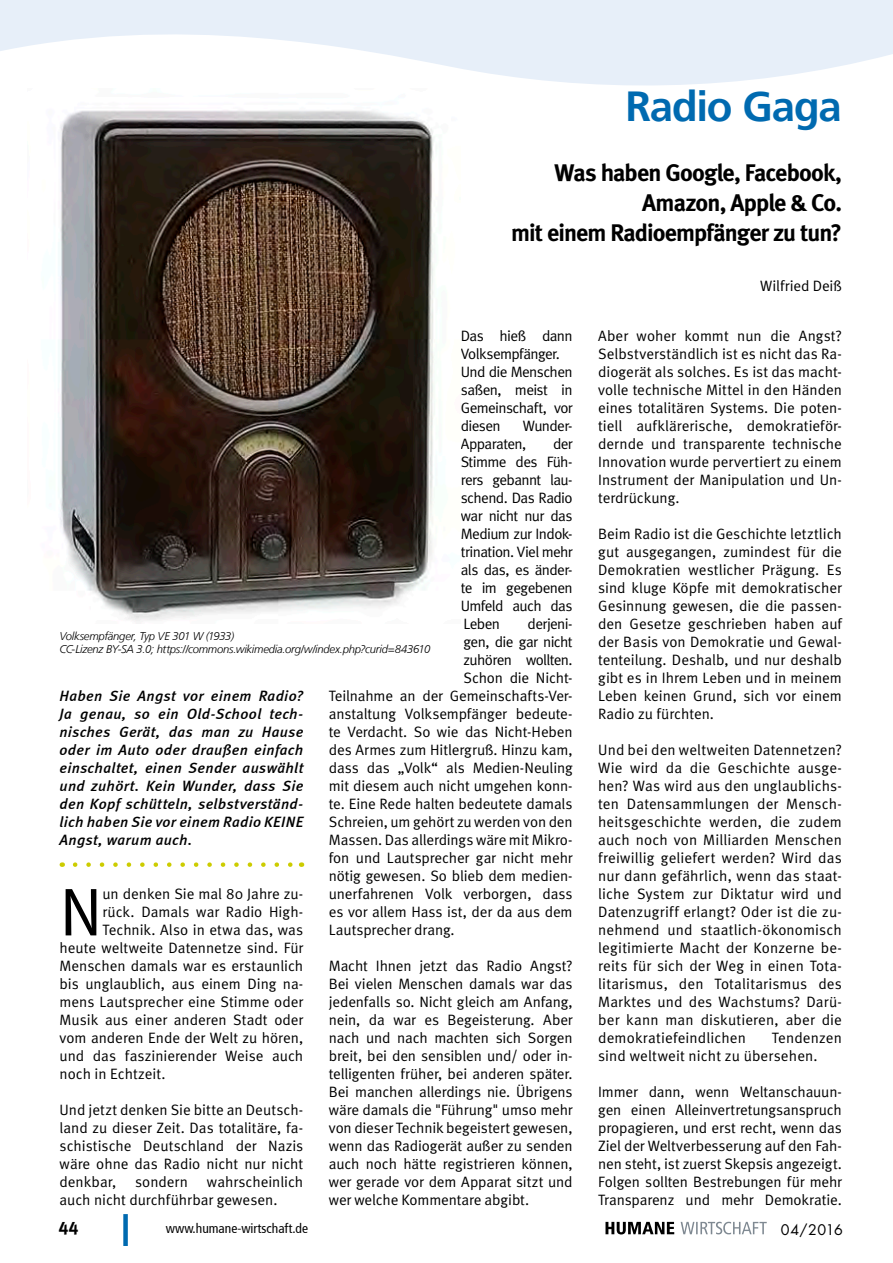
<style>
.page{position:relative;width:893px;height:1263px;background:#fff}
.page>*{position:absolute;margin:0;border:0;box-sizing:border-box;transform-origin:0 0}
.Fließtext_Meta_Norma{font:67.5px "Meta Normal";color:#000}
.Headline_1{font:700 42px "Frutiger 65";letter-spacing:-.03em;color:#006ab0}
.Autor{font:24px "Meta Bold LF";letter-spacing:-.04em;color:#000}
.t1{font:18px "Meta Bold LF";color:#000}
.Fließtext_Meta_Norma-2{font:15px/18px "Meta Normal";letter-spacing:-.005em;color:#000;text-align:justify}
.Einleitungstext{font:italic 500 15px/18px "Meta";letter-spacing:.025em;color:#000;text-align:justify}
.Fließtext_Meta_Norma-3{font:15px/18px "Meta Normal";letter-spacing:-.04em;color:#000}
.Fließtext_Meta_Norma-4{font:15px "Meta Normal";letter-spacing:-.045em;color:#000}
.Autor-2{font:15px "Meta Normal";color:#000}
.t2{font:14.25px "Futura";letter-spacing:.005em;color:#000}
.t3{font:condensed 13.5px "Frutiger 57";color:#000}
.t4{font:italic 300 11.25px "Frutiger LT";letter-spacing:-.02em;color:#000}
</style>
<div class="page">
<div style="left:123px;top:1214px;width:5px;height:32px;background:#006ab0"></div>
<svg style="left:605px;top:1222px;width:69px;height:12px"></svg>
<svg style="left:681px;top:1222px;width:86px;height:12px"></svg>
<svg style="left:75px;top:862px;width:218px;height:5px"></svg>
<img style="left:60px;top:110px;width:380px;height:512px">
<svg style="left:0;top:0;width:893px;height:86px;fill:#e7eff9"></svg>
<p class="Headline_1" style="left:625px;top:82px;width:218px">Radio Gaga</p>
<p class="Autor" style="left:554px;top:158px;width:289px">Was haben Google, Facebook,</p>
<p class="Autor" style="left:642px;top:188px;width:201px">Amazon, Apple &amp; Co.</p>
<p class="Autor" style="left:511px;top:218px;width:332px">mit einem Radioempfänger zu tun?</p>
<p class="Autor-2" style="left:760px;top:277px;width:83px">Wilfried Deiß</p>
<p class="Fließtext_Meta_Norma-3" style="left:461px;top:327px;width:113px">Das hieß dann<br>Volksempfänger.<br>Und die Menschen saßen, meist in<br>Gemeinschaft, vor diesen</p>
<p class="Fließtext_Meta_Norma-3" style="left:461px;top:417px;width:113px;text-indent:62px">Wunder-<br>Apparaten,</p>
<p class="Fließtext_Meta_Norma-2" style="left:461px;top:435px;width:113px;text-indent:92px">der Stimme des Füh&shy;rers gebannt lau&shy;schend. Das Radio war nicht nur das Medium zur Indok&shy;trination. Viel mehr als das, es änder&shy;te im gegebenen Umfeld auch das Leben</p>
<p class="Fließtext_Meta_Norma-3" style="left:528px;top:615px;width:47px">derjeni-</p>
<p class="Fließtext_Meta_Norma-4" style="left:463px;top:633px;width:111px">gen, die gar nicht</p>
<p class="Fließtext_Meta_Norma-3" style="left:463px;top:651px;width:111px">zuhören wollten.</p>
<p class="Fließtext_Meta_Norma-2" style="left:463px;top:669px;width:111px">Schon die Nicht-</p>
<p class="Fließtext_Meta_Norma-2" style="left:329px;top:687px;width:245px">Teilnahme an der Gemeinschafts-Ver-</p>
<p class="Fließtext_Meta_Norma-2" style="left:329px;top:705px;width:245px">anstaltung Volksempfänger bedeute-</p>
<p class="Fließtext_Meta_Norma-2" style="left:329px;top:723px;width:245px">te Verdacht. So wie das Nicht-Heben</p>
<p class="Fließtext_Meta_Norma-2" style="left:329px;top:741px;width:245px">des Armes zum Hitlergruß. Hinzu kam,</p>
<p class="Fließtext_Meta_Norma-2" style="left:329px;top:759px;width:245px">dass das „Volk“ als Medien-Neuling</p>
<p class="Fließtext_Meta_Norma-2" style="left:329px;top:777px;width:245px">mit diesem auch nicht umgehen konn-</p>
<p class="Fließtext_Meta_Norma-2" style="left:329px;top:795px;width:245px">te. Eine Rede halten bedeutete damals</p>
<p class="Fließtext_Meta_Norma-2" style="left:329px;top:813px;width:245px">Schreien, um gehört zu werden von den</p>
<p class="Fließtext_Meta_Norma-2" style="left:329px;top:831px;width:245px">Massen. Das allerdings wäre mit Mikro-</p>
<p class="Fließtext_Meta_Norma-2" style="left:329px;top:849px;width:245px">fon und Lautsprecher gar nicht mehr</p>
<p class="Fließtext_Meta_Norma-2" style="left:329px;top:867px;width:245px">nötig gewesen. So blieb dem medien-</p>
<p class="Fließtext_Meta_Norma-2" style="left:329px;top:885px;width:245px">unerfahrenen Volk verborgen, dass</p>
<p class="Fließtext_Meta_Norma-2" style="left:329px;top:903px;width:245px">es vor allem Hass ist, der da aus dem</p>
<p class="Fließtext_Meta_Norma-2" style="left:329px;top:921px;width:127px">Lautsprecher drang.</p>
<p class="Fließtext_Meta_Norma-2" style="left:329px;top:957px;width:245px">Macht Ihnen jetzt das Radio Angst?<br>Bei vielen Menschen damals war das jedenfalls so. Nicht gleich am Anfang, nein, da war es Begeisterung. Aber nach und nach machten sich Sorgen breit, bei den sensiblen und/ oder in&shy;telligenten früher, bei anderen später.<br>Bei manchen allerdings nie. Übrigens wäre damals die "Führung" umso mehr von dieser Technik begeistert gewesen, wenn das Radiogerät außer zu senden auch noch hätte registrieren können, wer gerade vor dem Apparat sitzt und wer welche Kommentare abgibt.</p>
<p class="t4" style="left:60px;top:630px;width:176px">Volksempfänger, Typ VE 301 W (1933)</p>
<p class="t4" style="left:60px;top:643px;width:372px">CC-Lizenz BY-SA 3.0; https://commons.wikimedia.org/w/index.php?curid=843610</p>
<p class="Einleitungstext" style="left:60px;top:687px;width:245px">Haben Sie Angst vor einem Radio?<br>Ja genau, so ein Old-School tech&shy;nisches Gerät, das man zu Hause oder im Auto oder draußen einfach einschaltet, einen Sender auswählt und zuhört. Kein Wunder, dass Sie den Kopf schütteln, selbstverständ&shy;lich haben Sie vor einem Radio KEINE Angst, warum auch.</p>
<p class="Fließtext_Meta_Norma" style="left:60px;top:873px;width:44px">N</p>
<p class="Fließtext_Meta_Norma-2" style="left:102px;top:885px;width:202px">un denken Sie mal 80 Jahre zu-</p>
<p class="Fließtext_Meta_Norma-2" style="left:102px;top:903px;width:202px">rück. Damals war Radio High-</p>
<p class="Fließtext_Meta_Norma-2" style="left:102px;top:921px;width:202px">Technik. Also in etwa das, was</p>
<p class="Fließtext_Meta_Norma-2" style="left:60px;top:939px;width:245px">heute weltweite Datennetze sind. Für</p>
<p class="Fließtext_Meta_Norma-2" style="left:60px;top:957px;width:245px">Menschen damals war es erstaunlich</p>
<p class="Fließtext_Meta_Norma-2" style="left:60px;top:975px;width:245px">bis unglaublich, aus einem Ding na-</p>
<p class="Fließtext_Meta_Norma-2" style="left:60px;top:993px;width:245px">mens Lautsprecher eine Stimme oder</p>
<p class="Fließtext_Meta_Norma-2" style="left:60px;top:1011px;width:245px">Musik aus einer anderen Stadt oder</p>
<p class="Fließtext_Meta_Norma-2" style="left:60px;top:1029px;width:245px">vom anderen Ende der Welt zu hören,</p>
<p class="Fließtext_Meta_Norma-2" style="left:60px;top:1047px;width:245px">und das faszinierender Weise auch</p>
<p class="Fließtext_Meta_Norma-2" style="left:60px;top:1065px;width:108px">noch in Echtzeit.</p>
<p class="Fließtext_Meta_Norma-2" style="left:60px;top:1101px;width:245px">Und jetzt denken Sie bitte an Deutsch&shy;land zu dieser Zeit. Das totalitäre, fa&shy;schistische Deutschland der Nazis wäre ohne das Radio nicht nur nicht denkbar,</p>
<p class="Fließtext_Meta_Norma-2" style="left:60px;top:1173px;width:245px;text-indent:147px">wahrscheinlich auch nicht durchführbar gewesen.</p>
<p class="Fließtext_Meta_Norma-2" style="left:135px;top:1173px;width:54px">sondern</p>
<p class="Fließtext_Meta_Norma-2" style="left:598px;top:327px;width:245px">Aber woher kommt nun die Angst?<br>Selbstverständlich ist es nicht das Ra&shy;diogerät als solches. Es ist das macht&shy;volle technische Mittel in den Händen eines totalitären Systems. Die poten&shy;tiell aufklärerische, demokratieför&shy;dernde und transparente technische Innovation wurde pervertiert zu einem Instrument der Manipulation und Un&shy;terdrückung.</p>
<p class="Fließtext_Meta_Norma-2" style="left:598px;top:525px;width:245px">Beim Radio ist die Geschichte letztlich gut ausgegangen, zumindest für die Demokratien westlicher Prägung. Es sind kluge Köpfe mit demokratischer Gesinnung gewesen, die die passen&shy;den Gesetze geschrieben haben auf der Basis von Demokratie und Gewal&shy;tenteilung. Deshalb, und nur deshalb gibt es in Ihrem Leben und in meinem Leben keinen Grund, sich vor einem Radio zu fürchten.</p>
<p class="Fließtext_Meta_Norma-2" style="left:598px;top:741px;width:245px">Und bei den weltweiten Datennetzen?<br>Wie wird da die Geschichte ausge&shy;hen? Was wird aus den unglaublichs&shy;ten Datensammlungen der Mensch&shy;heitsgeschichte werden, die zudem auch noch von Milliarden Menschen freiwillig geliefert werden? Wird das nur dann gefährlich, wenn das staat&shy;liche System zur Diktatur wird und Datenzugriff erlangt? Oder ist die zu&shy;nehmend und staatlich-ökonomisch legitimierte Macht der Konzerne be&shy;reits für sich der Weg in einen Tota&shy;litarismus, den Totalitarismus des Marktes und des Wachstums? Darü&shy;ber kann man diskutieren, aber die demokratiefeindlichen</p>
<p class="Fließtext_Meta_Norma-2" style="left:598px;top:1029px;width:245px;text-indent:174px">Tendenzen sind weltweit nicht zu übersehen.</p>
<p class="Fließtext_Meta_Norma-2" style="left:598px;top:1083px;width:245px">Immer dann, wenn Weltanschauun&shy;gen einen Alleinvertretungsanspruch propagieren, und erst recht, wenn das Ziel der Weltverbesserung auf den Fah&shy;nen steht, ist zuerst Skepsis angezeigt.<br>Folgen sollten Bestrebungen für mehr Transparenz und mehr Demokratie.</p>
<p class="t1" style="left:58px;top:1217px;width:22px">44</p>
<p class="t3" style="left:166px;top:1220px;width:144px">www.humane-wirtschaft.de</p>
<p class="t2" style="left:781px;top:1220px;width:64px">04/2016</p>
</div>
